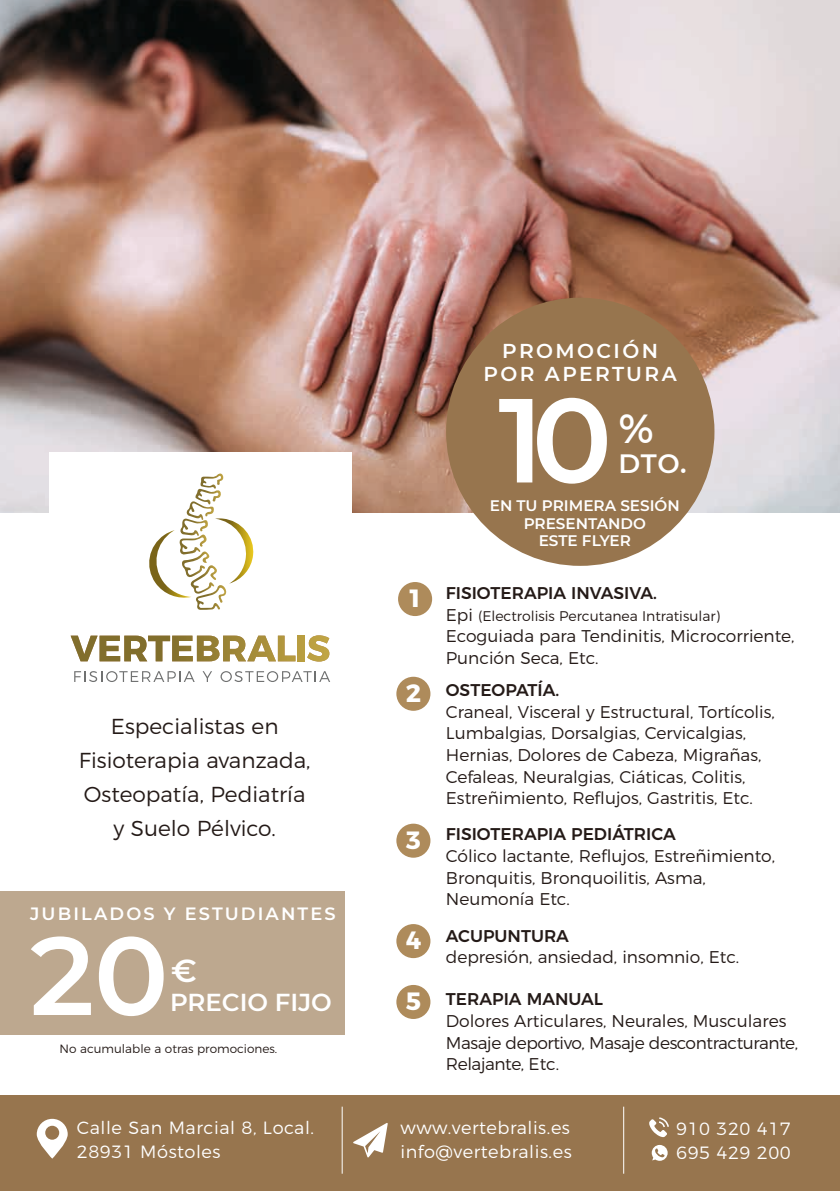
<style>
.page{position:relative;width:840px;height:1191px;background:#fff}
.page>*{position:absolute;margin:0;border:0;box-sizing:border-box;transform-origin:0 0}
.t1{font:600 119.2px "Montserrat";color:#fff}
.t2{font:600 110.6px "Montserrat";color:#fff}
.t3{font:600 40.4px "Montserrat";color:#fff}
.t4{font:600 31.8px "Montserrat";color:#fff}
.t5{font:600 26.4px "Montserrat";color:#fff}
.t6{font:700 25px "Montserrat";color:#fff}
.t7{font:600 24.4px "Montserrat";color:#fff}
.t8{font:300 21.6px/34px "Montserrat";color:#241a17;text-align:center}
.t9{font:600 20px/23px "Montserrat";letter-spacing:.12em;color:#fff;text-align:center}
.t10{font:300 17.8px/24px "Montserrat";letter-spacing:.03em;color:#fff}
.t11{font:600 17.8px "Montserrat";letter-spacing:.12em;color:#fff}
.t12{font:300 17px/21.6px "Montserrat";color:#241a17}
.t13{font:300 17px/21.6px "Montserrat";letter-spacing:-.025em;color:#241a17}
.t14{font:500 17px "Montserrat";color:#241a17}
.t15{font:600 15.2px/17.4px "Montserrat";color:#fff;text-align:center}
.t16{font:300 14px "Montserrat";color:#241a17}
.t17{font:300 12px "Montserrat";color:#241a17}
.s1{font-size:17px}
</style>
<div class="page">
<img style="left:0;top:0;width:839px;height:512px">
<div style="left:49px;top:452px;width:303px;height:204px;background:#fff"></div>
<div style="left:398px;top:582px;width:34px;height:34px;background:#ae8b5b;border-radius:50%"></div>
<div style="left:396px;top:677px;width:34px;height:34px;background:#ae8b5b;border-radius:50%"></div>
<div style="left:396px;top:823px;width:34px;height:34px;background:#ae8b5b;border-radius:50%"></div>
<div style="left:396px;top:924px;width:34px;height:34px;background:#ae8b5b;border-radius:50%"></div>
<div style="left:396px;top:985px;width:34px;height:34px;background:#ae8b5b;border-radius:50%"></div>
<svg style="left:74px;top:671px;width:120px;height:11px"></svg>
<svg style="left:202px;top:671px;width:10px;height:11px"></svg>
<svg style="left:220px;top:671px;width:110px;height:11px"></svg>
<svg style="left:71px;top:635px;width:224px;height:26px"></svg>
<div style="left:297px;top:635px;width:7px;height:26px;background:#b89d40"></div>
<svg style="left:307px;top:635px;width:22px;height:26px"></svg>
<svg style="left:149px;top:473px;width:105px;height:137px"></svg>
<div style="left:446px;top:298px;width:268px;height:268px;background:#97754e;border-radius:50%"></div>
<div style="left:0;top:1095px;width:839px;height:96px;background:#97754e"></div>
<svg style="left:37px;top:1118px;width:31px;height:40px"></svg>
<svg style="left:353px;top:1123px;width:34px;height:34px"></svg>
<svg style="left:651px;top:1145px;width:16px;height:15px"></svg>
<svg style="left:649px;top:1117px;width:19px;height:20px"></svg>
<div style="left:0;top:891px;width:344px;height:143px;background:#bda88f"></div>
<p class="t9" style="left:483px;top:339px;width:195px">PROMOCIÓN<br>POR APERTURA</p>
<h1 class="t1" style="left:498px;top:355px;width:115px">10</h1>
<h3 class="t3" style="left:618px;top:400px;width:36px">%</h3>
<h3 class="t5" style="left:618px;top:445px;width:69px">DTO.</h3>
<p class="t8" style="left:79px;top:708px;width:233px">Especialistas en<br>Fisioterapia avanzada,<br>Osteopatía, Pediatría y Suelo Pélvico.</p>
<p class="t11" style="left:30px;top:901px;width:307px">JUBILADOS Y ESTUDIANTES</p>
<h2 class="t2" style="left:30px;top:897px;width:140px">20</h2>
<h3 class="t4" style="left:171px;top:947px;width:27px">€</h3>
<h3 class="t7" style="left:170px;top:985px;width:163px">PRECIO FIJO</h3>
<p class="t17" style="left:60px;top:1039px;width:219px">No acumulable a otras promociones.</p>
<h3 class="t6" style="left:407px;top:577px;width:17px">1</h3>
<h3 class="t6" style="left:405px;top:672px;width:17px">2</h3>
<h3 class="t6" style="left:405px;top:819px;width:17px">3</h3>
<h3 class="t6" style="left:405px;top:919px;width:17px">4</h3>
<h3 class="t6" style="left:405px;top:980px;width:17px">5</h3>
<p class="t15" style="left:489px;top:496px;width:191px">EN TU PRIMERA SESIÓN<br>PRESENTANDO<br>ESTE FLYER</p>
<p class="t14" style="left:445px;top:579px;width:212px">FISIOTERAPIA INVASIVA.</p>
<p class="t16" style="left:445px;top:605px;width:275px"><span class="s1">Epi</span> (Electrolisis Percutanea Intratisular)</p>
<p class="t12" style="left:445px;top:624px;width:350px">Ecoguiada para Tendinitis, Microcorriente,<br>Punción Seca, Etc.</p>
<p class="t14" style="left:445px;top:676px;width:115px">OSTEOPATÍA.</p>
<p class="t12" style="left:445px;top:699px;width:330px">Craneal, Visceral y Estructural, Tortícolis, Lumbalgias, Dorsalgias, Cervicalgias, Hernias, Dolores de Cabeza, Migrañas, Cefaleas, Neuralgias, Ciáticas, Colitis, Estreñimiento, Reflujos, Gastritis, Etc.</p>
<p class="t14" style="left:445px;top:820px;width:231px">FISIOTERAPIA PEDIÁTRICA</p>
<p class="t12" style="left:445px;top:843px;width:330px">Cólico lactante, Reflujos, Estreñimiento,<br>Bronquitis, Bronquoilitis, Asma,<br>Neumonía Etc.</p>
<p class="t14" style="left:445px;top:922px;width:125px">ACUPUNTURA</p>
<p class="t12" style="left:445px;top:945px;width:295px">depresión, ansiedad, insomnio, Etc.</p>
<p class="t14" style="left:445px;top:985px;width:159px">TERAPIA MANUAL</p>
<p class="t13" style="left:445px;top:1008px;width:353px">Dolores Articulares, Neurales, Musculares<br>Masaje deportivo, Masaje descontracturante,<br>Relajante, Etc.</p>
<p class="t10" style="left:77px;top:1114px;width:238px">Calle San Marcial 8, Local.<br>28931 Móstoles</p>
<p class="t10" style="left:400px;top:1114px;width:173px">www.vertebralis.es info@vertebralis.es</p>
<p class="t10" style="left:675px;top:1115px;width:116px">910 320 417<br>695 429 200</p>
</div>
